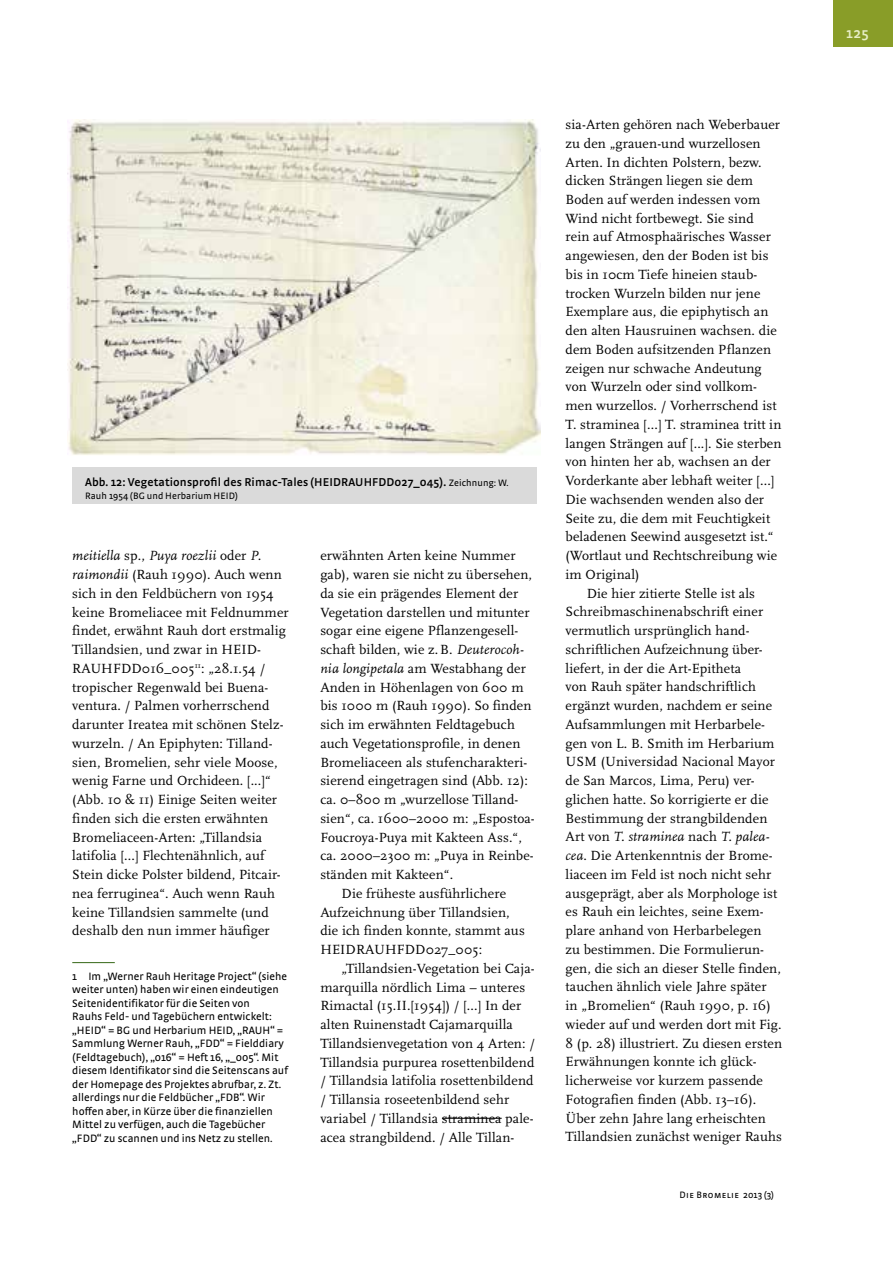
<style>
.page{position:relative;width:893px;height:1263px;background:#fff}
.page>*{position:absolute;margin:0;border:0;box-sizing:border-box;transform-origin:0 0}
.t1{font:600 15px "Strada OT";color:#e7eec6}
.t2{font:13.8px/18.8px "Scala OT";letter-spacing:.01em;color:#000}
.t3{font:italic 13.8px "Scala OT";letter-spacing:.01em;color:#000}
.t4{font:600 12px "Strada OT";letter-spacing:.01em;color:#000}
.t5{font:11.25px/13.5px "Strada OT";letter-spacing:.005em;color:#000}
.t6{font:9.75px "Strada OT";letter-spacing:.01em;color:#000}
.t7{font:9.75px "Strada OT";letter-spacing:.04em;color:#000}
.s1{font-weight:400;font-size:9.75px}
.s2{font-style:italic}
.s3{font-style:normal}
</style>
<div class="page">
<hr style="left:72px;top:962px;width:43px;height:1px;background:#366817">
<hr style="left:442px;top:1118px;width:60px;height:1px;background:#000">
<img style="left:68px;top:119px;width:472px;height:336px">
<div style="left:72px;top:468px;width:465px;height:36px;background:#dadada"></div>
<div style="left:833px;top:0;width:60px;height:47px;background:#899d28"></div>
<p class="t4" style="left:85px;top:474px;width:425px">Abb. 12: Vegetationsprofil des Rimac-Tales (HEIDRAUHFDD027_045). <span class="s1">Zeichnung: W.</span></p>
<p class="t6" style="left:85px;top:490px;width:154px">Rauh 1954 (BG und Herbarium HEID)</p>
<p class="t2" style="left:72px;top:547px;width:218px"><span class="s2">meitiella</span> sp., <span class="s2">Puya roezlii</span> oder <span class="s2">P. raimondii</span> (Rauh 1990). Auch wenn sich in den Feldbüchern von 1954 keine Bromeliacee mit Feldnummer findet, erwähnt Rauh dort erstmalig Tillandsien, und zwar in HEID-RAUHFDD016_005<sup>11</sup>: „28.1.54 / tropischer Regenwald bei Buena&shy;ventura. / Palmen vorherrschend darunter Ireatea mit schönen Stelz&shy;wurzeln. / An Epiphyten: Tilland&shy;sien, Bromelien, sehr viele Moose, wenig Farne und Orchideen. [...]“ (Abb. 10 &amp; 11) Einige Seiten weiter finden sich die ersten erwähnten Bromeliaceen-Arten: „Tillandsia latifolia [...] Flechtenähnlich, auf Stein dicke Polster bildend, Pitcair&shy;nea ferruginea“. Auch wenn Rauh keine Tillandsien sammelte (und deshalb den nun immer häufiger</p>
<p class="t5" style="left:72px;top:969px;width:217px">1 Im „Werner Rauh Heritage Project“ (siehe weiter unten) haben wir einen eindeutigen Seitenidentifikator für die Seiten von<br>Rauhs Feld- und Tagebüchern entwickelt: „HEID“ = BG und Herbarium HEID, „RAUH“ = Sammlung Werner Rauh, „FDD“ = Fielddiary (Feldtagebuch), „016“ = Heft 16, „_005“. Mit diesem Identifikator sind die Seitenscans auf der Homepage des Projektes abrufbar, z. Zt. allerdings nur die Feldbücher „FDB“. Wir hoffen aber, in Kürze über die finanziellen Mittel zu verfügen, auch die Tagebücher „FDD“ zu scannen und ins Netz zu stellen.</p>
<p class="t2" style="left:320px;top:547px;width:197px">erwähnten Arten keine Nummer</p>
<p class="t2" style="left:320px;top:565px;width:213px">gab), waren sie nicht zu übersehen,</p>
<p class="t2" style="left:320px;top:584px;width:200px">da sie ein prägendes Element der</p>
<p class="t2" style="left:320px;top:603px;width:211px">Vegetation darstellen und mitunter</p>
<p class="t2" style="left:320px;top:622px;width:200px">sogar eine eigene Pflanzengesell-</p>
<p class="t2" style="left:320px;top:640px;width:205px">schaft bilden, wie z.B. <span class="s2">Deuterocoh-</span></p>
<p class="t2" style="left:320px;top:659px;width:207px"><span class="s2">nia longipetala</span> am Westabhang der</p>
<p class="t2" style="left:320px;top:678px;width:205px">Anden in Höhenlagen von 600 m</p>
<p class="t2" style="left:320px;top:697px;width:213px">bis 1000 m (Rauh 1990). So finden</p>
<p class="t2" style="left:320px;top:715px;width:196px">sich im erwähnten Feldtagebuch</p>
<p class="t2" style="left:320px;top:734px;width:202px">auch Vegetationsprofile, in denen</p>
<p class="t2" style="left:320px;top:753px;width:209px">Bromeliaceen als stufencharakteri-</p>
<p class="t2" style="left:320px;top:772px;width:209px">sierend eingetragen sind (Abb. 12):</p>
<p class="t2" style="left:320px;top:790px;width:200px">ca. 0–800 m „wurzellose Tilland-</p>
<p class="t2" style="left:320px;top:809px;width:216px">sien“, ca. 1600–2000 m: „Espostoa-</p>
<p class="t2" style="left:320px;top:828px;width:203px">Foucroya-Puya mit Kakteen Ass.“,</p>
<p class="t2" style="left:320px;top:847px;width:215px">ca. 2000–2300 m: „Puya in Reinbe-</p>
<p class="t2" style="left:320px;top:865px;width:134px">ständen mit Kakteen“.</p>
<p class="t2" style="left:342px;top:884px;width:166px">Die früheste ausführlichere</p>
<p class="t2" style="left:320px;top:903px;width:191px">Aufzeichnung über Tillandsien,</p>
<p class="t2" style="left:320px;top:922px;width:206px">die ich finden konnte, stammt aus</p>
<p class="t2" style="left:320px;top:940px;width:163px">HEIDRAUHFDD027_005:</p>
<p class="t2" style="left:342px;top:959px;width:195px">„Tillandsien-Vegetation bei Caja-</p>
<p class="t2" style="left:320px;top:978px;width:206px">marquilla nördlich Lima – unteres</p>
<p class="t2" style="left:320px;top:997px;width:203px">Rimactal (15.II.[1954]) / [...] In der</p>
<p class="t2" style="left:320px;top:1015px;width:194px">alten Ruinenstadt Cajamarquilla</p>
<p class="t2" style="left:320px;top:1034px;width:216px">Tillandsienvegetation von 4 Arten: /</p>
<p class="t2" style="left:320px;top:1053px;width:216px">Tillandsia purpurea rosettenbildend</p>
<p class="t2" style="left:320px;top:1072px;width:215px">/ Tillandsia latifolia rosettenbildend</p>
<p class="t2" style="left:320px;top:1090px;width:191px">/ Tillansia roseetenbildend sehr</p>
<p class="t2" style="left:320px;top:1109px;width:215px">variabel / Tillandsia straminea pale-</p>
<p class="t2" style="left:320px;top:1128px;width:196px">acea strangbildend. / Alle Tillan-</p>
<p class="t2" style="left:566px;top:115px;width:216px">sia-Arten gehören nach Weberbauer</p>
<p class="t2" style="left:566px;top:134px;width:197px">zu den „grauen-und wurzellosen</p>
<p class="t2" style="left:566px;top:153px;width:198px">Arten. In dichten Polstern, bezw.</p>
<p class="t2" style="left:566px;top:172px;width:189px">dicken Strängen liegen sie dem</p>
<p class="t2" style="left:566px;top:190px;width:196px">Boden auf werden indessen vom</p>
<p class="t2" style="left:566px;top:209px;width:190px">Wind nicht fortbewegt. Sie sind</p>
<p class="t2" style="left:566px;top:228px;width:207px">rein auf Atmosphaärisches Wasser</p>
<p class="t2" style="left:566px;top:247px;width:204px">angewiesen, den der Boden ist bis</p>
<p class="t2" style="left:566px;top:265px;width:193px">bis in 10cm Tiefe hineien staub-</p>
<p class="t2" style="left:566px;top:284px;width:196px">trocken Wurzeln bilden nur jene</p>
<p class="t2" style="left:566px;top:303px;width:204px">Exemplare aus, die epiphytisch an</p>
<p class="t2" style="left:566px;top:322px;width:213px">den alten Hausruinen wachsen. die</p>
<p class="t2" style="left:566px;top:340px;width:207px">dem Boden aufsitzenden Pflanzen</p>
<p class="t2" style="left:566px;top:359px;width:198px">zeigen nur schwache Andeutung</p>
<p class="t2" style="left:566px;top:378px;width:193px">von Wurzeln oder sind vollkom-</p>
<p class="t2" style="left:566px;top:397px;width:213px">men wurzellos. / Vorherrschend ist</p>
<p class="t2" style="left:566px;top:415px;width:217px">T. straminea [...] T. straminea tritt in</p>
<p class="t2" style="left:566px;top:434px;width:217px">langen Strängen auf [...]. Sie sterben</p>
<p class="t2" style="left:566px;top:453px;width:207px">von hinten her ab, wachsen an der</p>
<p class="t2" style="left:566px;top:472px;width:210px">Vorderkante aber lebhaft weiter [...]</p>
<p class="t2" style="left:566px;top:490px;width:200px">Die wachsenden wenden also der</p>
<p class="t2" style="left:566px;top:509px;width:206px">Seite zu, die dem mit Feuchtigkeit</p>
<p class="t2" style="left:566px;top:528px;width:210px">beladenen Seewind ausgesetzt ist.“</p>
<p class="t2" style="left:566px;top:547px;width:213px">(Wortlaut und Rechtschreibung wie</p>
<p class="t2" style="left:566px;top:565px;width:75px">im Original)</p>
<p class="t2" style="left:587px;top:584px;width:170px">Die hier zitierte Stelle ist als</p>
<p class="t2" style="left:566px;top:603px;width:199px">Schreibmaschinenabschrift einer</p>
<p class="t2" style="left:566px;top:622px;width:185px">vermutlich ursprünglich hand-</p>
<p class="t2" style="left:566px;top:640px;width:199px">schriftlichen Aufzeichnung über-</p>
<p class="t2" style="left:566px;top:659px;width:177px">liefert, in der die Art-Epitheta</p>
<p class="t2" style="left:566px;top:678px;width:192px">von Rauh später handschriftlich</p>
<p class="t2" style="left:566px;top:697px;width:208px">ergänzt wurden, nachdem er seine</p>
<p class="t2" style="left:566px;top:715px;width:201px">Aufsammlungen mit Herbarbele-</p>
<p class="t2" style="left:566px;top:734px;width:210px">gen von L. B. Smith im Herbarium</p>
<p class="t2" style="left:566px;top:753px;width:211px">USM (Universidad Nacional Mayor</p>
<p class="t2" style="left:566px;top:772px;width:191px">de San Marcos, Lima, Peru) ver-</p>
<p class="t2" style="left:566px;top:790px;width:204px">glichen hatte. So korrigierte er die</p>
<p class="t2" style="left:566px;top:809px;width:203px">Bestimmung der strangbildenden</p>
<p class="t3" style="left:566px;top:829px;width:205px"><span class="s3">Art von</span> T. straminea <span class="s3">nach</span> T. palea-</p>
<p class="t2" style="left:566px;top:847px;width:209px"><span class="s2">cea</span>. Die Artenkenntnis der Brome-</p>
<p class="t2" style="left:566px;top:865px;width:207px">liaceen im Feld ist noch nicht sehr</p>
<p class="t2" style="left:566px;top:884px;width:213px">ausgeprägt, aber als Morphologe ist</p>
<p class="t2" style="left:566px;top:903px;width:200px">es Rauh ein leichtes, seine Exem-</p>
<p class="t2" style="left:566px;top:922px;width:197px">plare anhand von Herbarbelegen</p>
<p class="t2" style="left:566px;top:940px;width:200px">zu bestimmen. Die Formulierun-</p>
<p class="t2" style="left:566px;top:959px;width:217px">gen, die sich an dieser Stelle finden,</p>
<p class="t2" style="left:566px;top:978px;width:203px">tauchen ähnlich viele Jahre später</p>
<p class="t2" style="left:566px;top:996px;width:207px">in „Bromelien“ (Rauh 1990, p. 16)</p>
<p class="t2" style="left:566px;top:1015px;width:217px">wieder auf und werden dort mit Fig.</p>
<p class="t2" style="left:566px;top:1034px;width:218px">8 (p. 28) illustriert. Zu diesen ersten</p>
<p class="t2" style="left:566px;top:1053px;width:193px">Erwähnungen konnte ich glück-</p>
<p class="t2" style="left:566px;top:1071px;width:199px">licherweise vor kurzem passende</p>
<p class="t2" style="left:566px;top:1090px;width:192px">Fotografien finden (Abb. 13–16).</p>
<p class="t2" style="left:566px;top:1109px;width:202px">Über zehn Jahre lang erheischten</p>
<p class="t2" style="left:566px;top:1128px;width:218px">Tillandsien zunächst weniger Rauhs</p>
<p class="t7" style="left:679px;top:1189px;width:96px">Die Bromelie 2013 (3)</p>
<p class="t1" style="left:846px;top:25px;width:24px">125</p>
</div>
